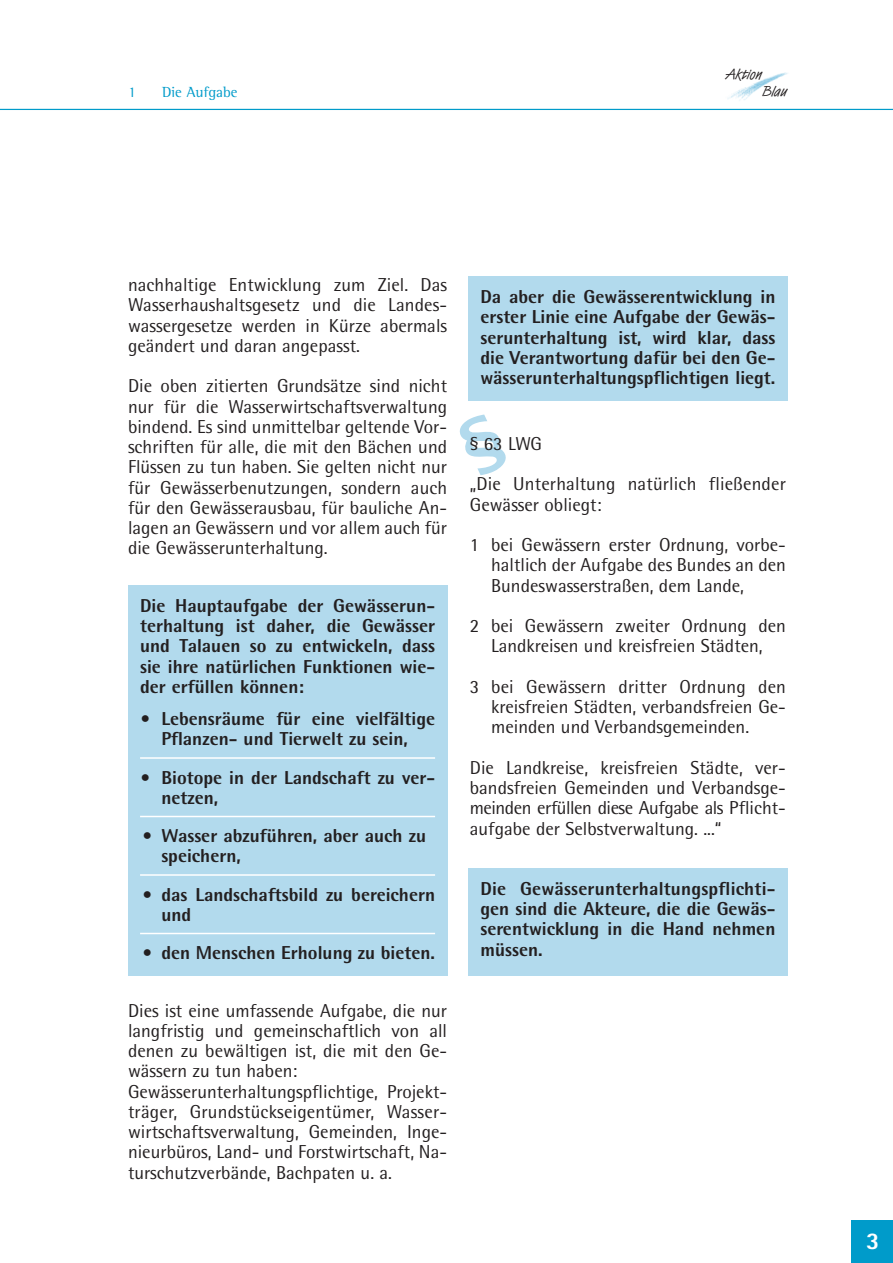
<style>
.page{position:relative;width:893px;height:1263px;background:#fff}
.page>*{position:absolute;margin:0;border:0;box-sizing:border-box;transform-origin:0 0}
.t1{font:800 24px "AT Rotis Sans Serif";color:#fff}
.t2{font:18.75px/20.2px "AT Rotis Semi Sans";color:#231f20;text-align:justify}
.t3{font:800 18.75px/20.2px "AT Rotis Semi Sans";color:#231f20;text-align:justify}
.t4{font:15px "AT Rotis Semi Serif";color:#009bca}
.t5{font:14.85px "Van Dijk D";color:#231f20}
</style>
<div class="page">
<img style="left:727px;top:72px;width:61px;height:29px">
<div style="left:851px;top:1220px;width:41px;height:43px;background:#009bca"></div>
<hr style="left:0;top:109px;width:892px;height:1px;background:#009bca">
<div style="left:128px;top:585px;width:319px;height:391px;background:#b2daed"></div>
<hr style="left:140px;top:757px;width:295px;height:2px;background:#fff">
<hr style="left:140px;top:816px;width:295px;height:1px;background:#fff">
<hr style="left:140px;top:874px;width:295px;height:2px;background:#fff">
<hr style="left:140px;top:933px;width:295px;height:1px;background:#fff">
<div style="left:468px;top:276px;width:319px;height:125px;background:#b2daed"></div>
<div style="left:468px;top:868px;width:319px;height:107px;background:#b2daed"></div>
<p class="t4" style="left:128px;top:87px;width:9px">1</p>
<p class="t4" style="left:162px;top:87px;width:77px">Die Aufgabe</p>
<p class="t5" style="left:725px;top:69px;width:38px">Aktion</p>
<p class="t5" style="left:762px;top:86px;width:26px">Blau</p>
<p class="t2" style="left:128px;top:277px;width:320px">nachhaltige Entwicklung zum Ziel. Das Wasserhaushaltsgesetz und die Landes&shy;wassergesetze werden in Kürze abermals geändert und daran angepasst.</p>
<p class="t2" style="left:128px;top:378px;width:320px">Die oben zitierten Grundsätze sind nicht nur für die Wasserwirtschaftsverwaltung bindend. Es sind unmittelbar geltende Vor&shy;schriften für alle, die mit den Bächen und Flüssen zu tun haben. Sie gelten nicht nur für Gewässerbenutzungen, sondern auch für den Gewässerausbau, für bauliche An&shy;lagen an Gewässern und vor allem auch für die Gewässerunterhaltung.</p>
<p class="t3" style="left:140px;top:598px;width:296px">Die Hauptaufgabe der Gewässerun&shy;terhaltung ist daher, die Gewässer und Talauen so zu entwickeln, dass sie ihre natürlichen Funktionen wie&shy;der erfüllen können:</p>
<p class="t3" style="left:140px;top:711px;width:296px;text-align:center">• Lebensräume für eine vielfältige<br>Pflanzen- und Tierwelt zu sein,</p>
<p class="t3" style="left:161px;top:769px;width:275px;text-indent:-21px">• Biotope in der Landschaft zu ver&shy;netzen,</p>
<p class="t3" style="left:161px;top:828px;width:266px;text-indent:-19px">• Wasser abzuführen, aber auch zu speichern,</p>
<p class="t3" style="left:161px;top:886px;width:275px;text-indent:-19px">• das Landschaftsbild zu bereichern und</p>
<p class="t3" style="left:142px;top:945px;width:294px">• den Menschen Erholung zu bieten.</p>
<p class="t2" style="left:128px;top:1002px;width:320px;text-align:left">Dies ist eine umfassende Aufgabe, die nur langfristig und gemeinschaftlich von all denen zu bewältigen ist, die mit den Ge&shy;wässern zu tun haben:<br>Gewässerunterhaltungspflichtige, Projekt&shy;träger, Grundstückseigentümer, Wasser&shy;wirtschaftsverwaltung, Gemeinden, Inge&shy;nieurbüros, Land- und Forstwirtschaft, Na&shy;turschutzverbände, Bachpaten u. a.</p>
<p class="t3" style="left:480px;top:289px;width:296px">Da aber die Gewässerentwicklung in erster Linie eine Aufgabe der Gewäs&shy;serunterhaltung ist, wird klar, dass die Verantwortung dafür bei den Ge&shy;wässerunterhaltungspflichtigen liegt.</p>
<p class="t2" style="left:470px;top:425px;width:317px;line-height:40.5px">§ 63 LWG<br>„Die Unterhaltung natürlich fließender</p>
<p class="t2" style="left:470px;top:486px;width:317px;line-height:40.5px">Gewässer obliegt:<br>1 bei Gewässern erster Ordnung, vorbe-</p>
<p class="t2" style="left:491px;top:557px;width:296px">haltlich der Aufgabe des Bundes an den<br>Bundeswasserstraßen, dem Lande,</p>
<p class="t2" style="left:470px;top:618px;width:317px;text-align:center">2 bei Gewässern zweiter Ordnung den<br>Landkreisen und kreisfreien Städten,</p>
<p class="t2" style="left:491px;top:678px;width:296px;text-indent:-21px">3 bei Gewässern dritter Ordnung den kreisfreien Städten, verbandsfreien Ge&shy;meinden und Verbandsgemeinden.</p>
<p class="t2" style="left:470px;top:759px;width:317px">Die Landkreise, kreisfreien Städte, ver&shy;bandsfreien Gemeinden und Verbandsge&shy;meinden erfüllen diese Aufgabe als Pflicht&shy;aufgabe der Selbstverwaltung. ...“</p>
<p class="t3" style="left:480px;top:881px;width:296px">Die Gewässerunterhaltungspflichti&shy;gen sind die Akteure, die die Gewäs&shy;serentwicklung in die Hand nehmen müssen.</p>
<p class="t1" style="left:866px;top:1232px;width:15px">3</p>
</div>
